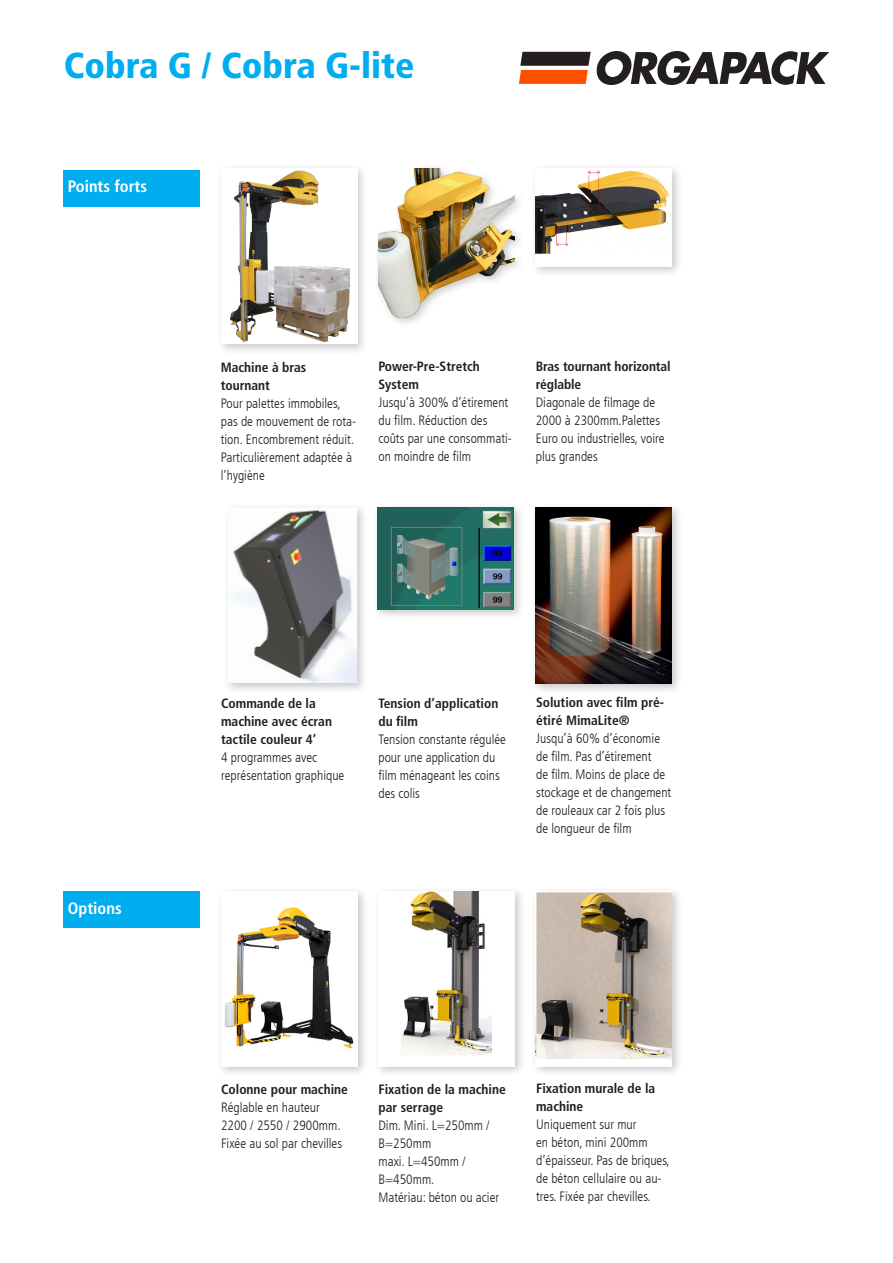
<style>
.page{position:relative;width:893px;height:1263px;background:#fff}
.page>*{position:absolute;margin:0;border:0;box-sizing:border-box;transform-origin:0 0}
.t1{font:900 condensed 36px "Frutiger LT Com";color:#00aeef}
.t2{font:700 condensed 16.5px "Frutiger LT Com";color:#fff}
.t3{font:300 condensed 13.5px/18px "Frutiger LT Com";color:#231f20}
.t4{font:700 condensed 13.5px/18px "Frutiger LT Com";color:#231f20}
</style>
<div class="page">
<svg style="left:519px;top:51px;width:310px;height:33px"></svg>
<div style="left:531px;top:163px;width:152px;height:114px;background:#231f20;opacity:.25"></div>
<img style="left:536px;top:168px;width:136px;height:98px">
<div style="left:216px;top:163px;width:153px;height:192px;background:#231f20;opacity:.25"></div>
<img style="left:221px;top:169px;width:136px;height:175px">
<img style="left:378px;top:168px;width:136px;height:153px">
<div style="left:222px;top:502px;width:147px;height:192px;background:#231f20;opacity:.25"></div>
<img style="left:228px;top:507px;width:129px;height:176px">
<div style="left:372px;top:502px;width:153px;height:119px;background:#231f20;opacity:.25"></div>
<img style="left:378px;top:507px;width:136px;height:103px">
<div style="left:531px;top:502px;width:152px;height:192px;background:#231f20;opacity:.25"></div>
<img style="left:536px;top:507px;width:136px;height:177px">
<div style="left:64px;top:170px;width:136px;height:37px;background:#00aeef"></div>
<div style="left:64px;top:891px;width:136px;height:37px;background:#00aeef"></div>
<div style="left:216px;top:886px;width:153px;height:191px;background:#231f20;opacity:.25"></div>
<div style="left:221px;top:891px;width:137px;height:175px;background:#fff"></div>
<img style="left:224px;top:907px;width:130px;height:142px">
<div style="left:373px;top:886px;width:153px;height:191px;background:#231f20;opacity:.25"></div>
<img style="left:400px;top:891px;width:93px;height:175px">
<div style="left:530px;top:886px;width:153px;height:191px;background:#231f20;opacity:.25"></div>
<img style="left:535px;top:891px;width:136px;height:175px">
<div style="left:493px;top:891px;width:22px;height:176px;background:#fff"></div>
<div style="left:378px;top:891px;width:22px;height:175px;background:#fff"></div>
<div style="left:536px;top:1059px;width:135px;height:8px;background:#fff"></div>
<p class="t1" style="left:64px;top:44px;width:352px">Cobra G / Cobra G-lite</p>
<p class="t2" style="left:68px;top:176px;width:81px">Points forts</p>
<p class="t4" style="left:221px;top:358px;width:87px">Machine à bras tournant</p>
<p class="t3" style="left:221px;top:394px;width:137px">Pour palettes immobiles, pas de mouvement de rota&shy;tion. Encombrement réduit.<br>Particulièrement adaptée à l’hygiène</p>
<p class="t4" style="left:378px;top:357px;width:103px">Power-Pre-Stretch<br>System</p>
<p class="t3" style="left:378px;top:393px;width:135px">Jusqu’à 300% d’étirement du film. Réduction des coûts par une consommati&shy;on moindre de film</p>
<p class="t4" style="left:536px;top:357px;width:136px">Bras tournant horizontal réglable</p>
<p class="t3" style="left:536px;top:393px;width:130px">Diagonale de filmage de<br>2000 à 2300mm.Palettes<br>Euro ou industrielles, voire plus grandes</p>
<p class="t2" style="left:68px;top:898px;width:55px">Options</p>
<p class="t4" style="left:221px;top:694px;width:112px">Commande de la machine avec écran tactile couleur 4’</p>
<p class="t3" style="left:221px;top:749px;width:125px">4 programmes avec représentation graphique</p>
<p class="t4" style="left:378px;top:694px;width:121px">Tension d’application du film</p>
<p class="t3" style="left:378px;top:731px;width:129px">Tension constante régulée pour une application du film ménageant les coins des colis</p>
<p class="t4" style="left:536px;top:694px;width:129px">Solution avec film pré&shy;étiré MimaLite®</p>
<p class="t3" style="left:536px;top:730px;width:137px">Jusqu’à 60% d’économie de film. Pas d’étirement<br>de film. Moins de place de stockage et de changement de rouleaux car 2 fois plus de longueur de film</p>
<p class="t4" style="left:221px;top:1080px;width:128px">Colonne pour machine</p>
<p class="t3" style="left:221px;top:1098px;width:100px">Réglable en hauteur</p>
<p class="t3" style="left:221px;top:1116px;width:123px">2200 / 2550 / 2900mm.<br>Fixée au sol par chevilles</p>
<p class="t4" style="left:378px;top:1080px;width:129px">Fixation de la machine par serrage</p>
<p class="t3" style="left:378px;top:1116px;width:113px">Dim. Mini. L=250mm /<br>B=250mm</p>
<p class="t3" style="left:378px;top:1152px;width:89px">maxi. L=450mm /<br>B=450mm.</p>
<p class="t3" style="left:378px;top:1188px;width:122px">Matériau: béton ou acier</p>
<p class="t4" style="left:536px;top:1079px;width:121px">Fixation murale de la machine</p>
<p class="t3" style="left:536px;top:1115px;width:135px">Uniquement sur mur<br>en béton, mini 200mm d’épaisseur. Pas de briques, de béton cellulaire ou au&shy;tres. Fixée par chevilles.</p>
</div>
